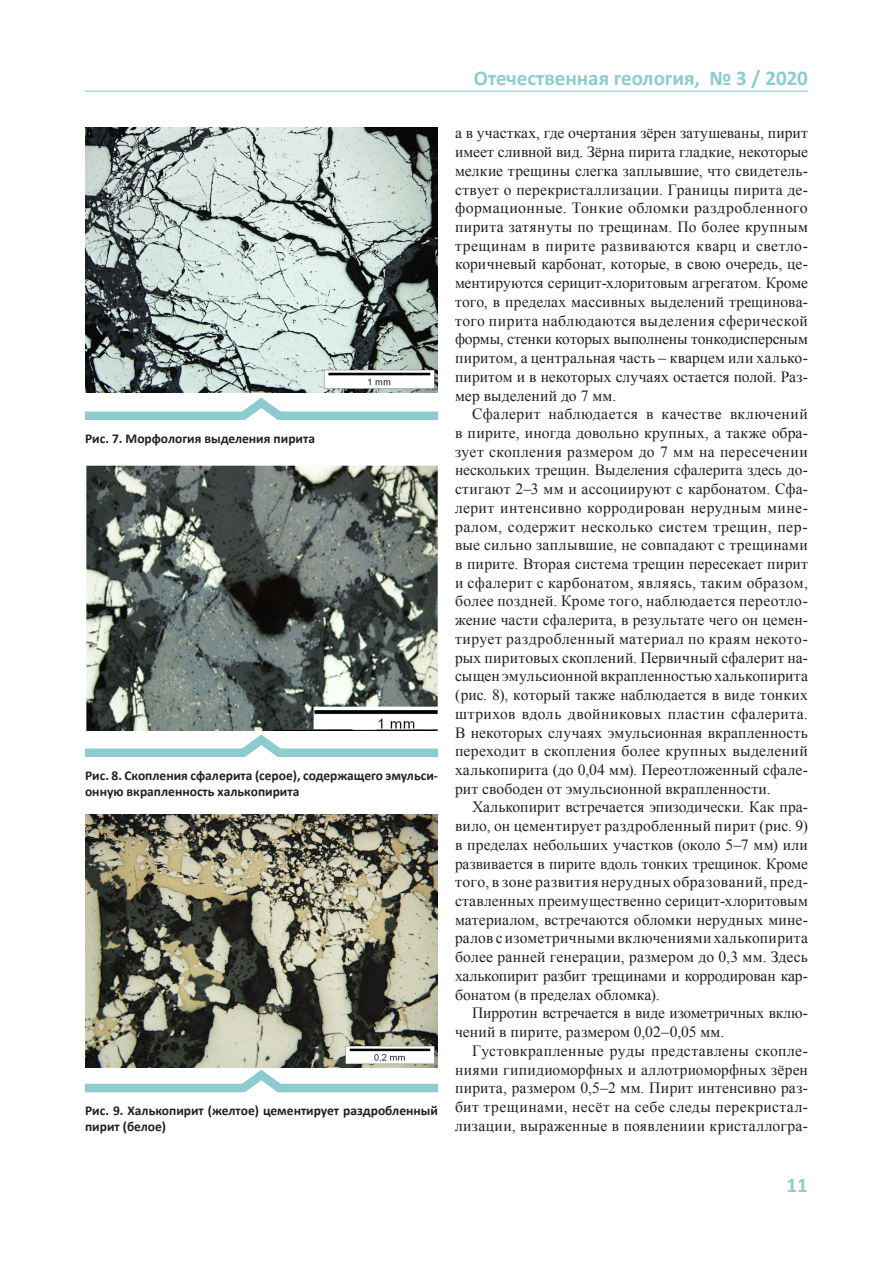
<style>
.page{position:relative;width:893px;height:1263px;background:#fff}
.page>*{position:absolute;margin:0;border:0;box-sizing:border-box;transform-origin:0 0}
.t1{font:700 21px "Calibri";color:#8bccd1}
.Основной_текст{font:15.6px/18.8px "Times New Roman";letter-spacing:.005em;color:#231f20;text-align:justify}
.t2{font:700 13.5px/16.2px "Calibri";color:#231f20}
</style>
<div class="page">
<hr style="left:85px;top:91px;width:723px;height:1px;background:#8bccd1">
<svg style="left:85px;top:397px;width:353px;height:23px"></svg>
<svg style="left:85px;top:734px;width:353px;height:23px"></svg>
<img style="left:86px;top:466px;width:352px;height:265px">
<img style="left:85px;top:128px;width:353px;height:265px">
<svg style="left:85px;top:1070px;width:353px;height:23px"></svg>
<img style="left:85px;top:814px;width:353px;height:254px">
<p class="t2" style="left:85px;top:430px;width:231px">Рис. 7. Морфология выделения пирита</p>
<p class="t2" style="left:85px;top:767px;width:354px">Рис. 8. Скопления сфалерита (серое), содержащего эмульси&shy;онную вкрапленность халькопирита</p>
<p class="t2" style="left:85px;top:1103px;width:354px">Рис. 9. Халькопирит (желтое) цементирует раздробленный пирит (белое)</p>
<h1 class="t1" style="left:474px;top:65px;width:336px">Отечественная геология, № 3 / 2020</h1>
<p class="Основной_текст" style="left:455px;top:124px;width:354px">а в участках, где очертания зёрен затушеваны, пирит имеет сливной вид. Зёрна пирита гладкие, некоторые мелкие трещины слегка заплывшие, что свидетель&shy;ствует о перекристаллизации. Границы пирита де&shy;формационные. Тонкие обломки раздробленного пирита затянуты по трещинам. По более крупным трещинам в пирите развиваются кварц и светло&shy;коричневый карбонат, которые, в свою очередь, це&shy;ментируются серицит-хлоритовым агрегатом. Кроме того, в пределах массивных выделений трещинова&shy;того пирита наблюдаются выделения сферической формы, стенки которых выполнены тонкодисперсным пиритом, а центральная часть – кварцем или халько&shy;пиритом и в некоторых случаях остается полой. Раз&shy;мер выделений до 7 мм.</p>
<p class="Основной_текст" style="left:455px;top:404px;width:354px;text-indent:17px">Сфалерит наблюдается в качестве включений в пирите, иногда довольно крупных, а также обра&shy;зует скопления размером до 7 мм на пересечении нескольких трещин. Выделения сфалерита здесь до&shy;стигают 2–3 мм и ассоциируют с карбонатом. Сфа&shy;лерит интенсивно корродирован нерудным мине&shy;ралом, содержит несколько систем трещин, пер&shy;вые сильно заплывшие, не совпадают с трещинами в пирите. Вторая система трещин пересекает пирит и сфалерит с карбонатом, являясь, таким образом, более поздней. Кроме того, наблюдается переотло&shy;жение части сфалерита, в результате чего он цемен&shy;тирует раздробленный материал по краям некото&shy;рых пиритовых скоплений. Первичный сфалерит на&shy;сыщен эмульсионной вкрапленностью халькопирита (рис. 8), который также наблюдается в виде тонких штрихов вдоль двойниковых пластин сфалерита.<br>В некоторых случаях эмульсионная вкрапленность переходит в скопления более крупных выделений халькопирита (до 0,04 мм). Переотложенный сфале&shy;рит свободен от эмульсионной вкрапленности.</p>
<p class="Основной_текст" style="left:455px;top:797px;width:354px;text-indent:17px">Халькопирит встречается эпизодически. Как пра&shy;вило, он цементирует раздробленный пирит (рис. 9) в пределах небольших участков (около 5–7 мм) или развивается в пирите вдоль тонких трещинок. Кроме того, в зоне развития нерудных образований, пред&shy;ставленных преимущественно серицит-хлоритовым материалом, встречаются обломки нерудных мине&shy;ралов с изометричными включениями халькопирита более ранней генерации, размером до 0,3 мм. Здесь халькопирит разбит трещинами и корродирован кар&shy;бонатом (в пределах обломка).</p>
<p class="Основной_текст" style="left:455px;top:1003px;width:354px;text-indent:17px">Пирротин встречается в виде изометричных вклю&shy;чений в пирите, размером 0,02–0,05 мм.</p>
<p class="Основной_текст" style="left:455px;top:1041px;width:354px;text-indent:17px">Густовкрапленные руды представлены скопле&shy;ниями гипидиоморфных и аллотриоморфных зёрен пирита, размером 0,5–2 мм. Пирит интенсивно раз&shy;бит трещинами, несёт на себе следы перекристал&shy;лизации, выраженные в появлениии кристаллогра-</p>
<h1 class="t1" style="left:787px;top:1171px;width:23px">11</h1>
</div>
